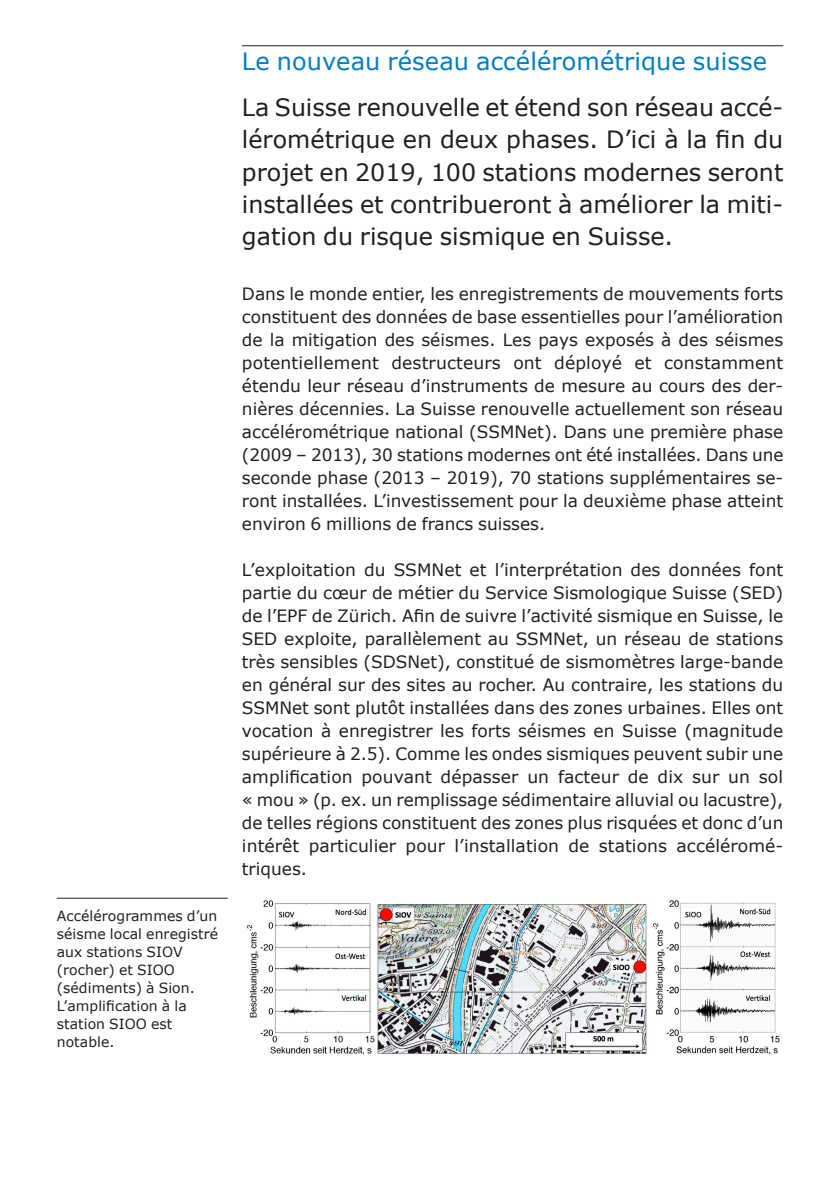
<style>
.page{position:relative;width:840px;height:1191px;background:#fff}
.page>*{position:absolute;margin:0;border:0;box-sizing:border-box;transform-origin:0 0}
.t1{font:24px "Verdana";letter-spacing:.005em;color:#007ec2}
.t2{font:23.8px/32.2px "Verdana";color:#231f20;text-align:justify}
.t3{font:17px/23px "Verdana";color:#231f20;text-align:justify}
.t4{font:14px/18px "Verdana";letter-spacing:.005em;color:#231f20}
</style>
<div class="page">
<hr style="left:57px;top:897px;width:170px;height:1px;background:#231f20">
<hr style="left:242px;top:45px;width:540px;height:1px;background:#231f20">
<img style="left:246px;top:900px;width:534px;height:155px">
<p class="t4" style="left:57px;top:907px;width:163px">Accélérogrammes d’un séisme local enregistré aux stations SIOV (rocher) et SIOO (sédiments) à Sion.<br>L’amplification à la station SIOO est notable.</p>
<h1 class="t1" style="left:242px;top:45px;width:526px">Le nouveau réseau accélérométrique suisse</h1>
<h2 class="t2" style="left:242px;top:91px;width:542px">La Suisse renouvelle et étend son réseau accé&shy;lérométrique en deux phases. D’ici à la fin du projet en 2019, 100 stations modernes seront installées et contribueront à améliorer la miti&shy;gation du risque sismique en Suisse.</h2>
<p class="t3" style="left:242px;top:282px;width:542px">Dans le monde entier, les enregistrements de mouvements forts constituent des données de base essentielles pour l’amélioration de la mitigation des séismes. Les pays exposés à des séismes potentiellement destructeurs ont déployé et constamment étendu leur réseau d’instruments de mesure au cours des der&shy;nières décennies. La Suisse renouvelle actuellement son réseau accélérométrique national (SSMNet). Dans une première phase (2009 – 2013), 30 stations modernes ont été installées. Dans une seconde phase (2013 – 2019), 70 stations supplémentaires se&shy;ront installées. L’investissement pour la deuxième phase atteint environ 6 millions de francs suisses.</p>
<p class="t3" style="left:242px;top:558px;width:542px">L’exploitation du SSMNet et l’interprétation des données font partie du cœur de métier du Service Sismologique Suisse (SED) de l’EPF de Zürich. Afin de suivre l’activité sismique en Suisse, le SED exploite, parallèlement au SSMNet, un réseau de stations très sensibles (SDSNet), constitué de sismomètres large-bande en général sur des sites au rocher. Au contraire, les stations du SSMNet sont plutôt installées dans des zones urbaines. Elles ont vocation à enregistrer les forts séismes en Suisse (magnitude supérieure à 2.5). Comme les ondes sismiques peuvent subir une amplification pouvant dépasser un facteur de dix sur un sol « mou » (p. ex. un remplissage sédimentaire alluvial ou lacustre), de telles régions constituent des zones plus risquées et donc d’un intérêt particulier pour l’installation de stations accéléromé&shy;triques.</p>
</div>
